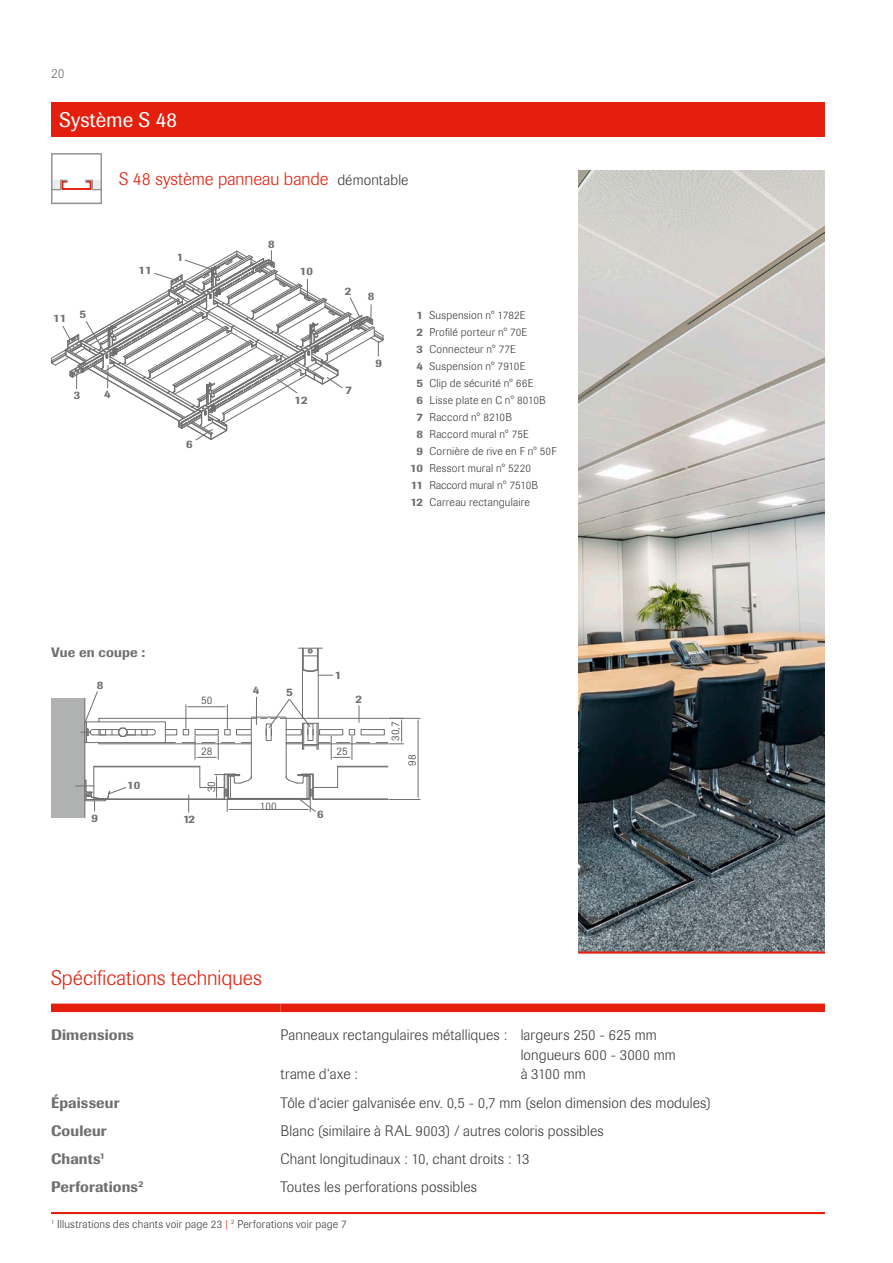
<style>
.page{position:relative;width:893px;height:1263px;background:#fff}
.page>*{position:absolute;margin:0;border:0;box-sizing:border-box;transform-origin:0 0}
.t1{font:300 21px "Imago Pro";color:#e41f0d}
.t2{font:21px "Imago Pro";color:#fff}
.t3{font:300 18px "Imago Pro";color:#e41f0d}
.t4{font:300 15px "Imago Pro";letter-spacing:.01em;color:#3b3b3a}
.t5{font:500 15px "Imago Pro";letter-spacing:.01em;color:#6f6f6e}
.t6{font:500 13.5px "Imago Pro";letter-spacing:.01em;color:#6f6f6e}
.t7{font:300 13.5px "Imago Pro";color:#6f6f6e}
.t8{font:300 11.25px "Imago Pro";letter-spacing:.02em;color:#3b3b3a}
.t9{font:500 11.25px "Imago Pro";color:#6f6f6e}
.t10{font:300 11.25px "Imago Pro";color:#3b3b3a}
.s1{font-size:15px;color:#3b3b3a}
.s2{font-weight:500;color:#6f6f6e}
.s3{color:#e41f0d}
</style>
<div class="page">
<hr style="left:51px;top:1212px;width:774px;height:2px;background:#e41f0d">
<div style="left:51px;top:102px;width:774px;height:34px;background:#e41f0d"></div>
<div style="left:51px;top:1003px;width:230px;height:9px;background:#e41f0d"></div>
<div style="left:281px;top:1003px;width:544px;height:9px;background:#e41f0d"></div>
<svg style="left:51px;top:153px;width:51px;height:51px"></svg>
<img style="left:578px;top:170px;width:247px;height:781px">
<hr style="left:578px;top:951px;width:247px;height:3px;background:#e41f0d">
<svg style="left:51px;top:250px;width:332px;height:191px"></svg>
<div style="left:51px;top:698px;width:34px;height:119px;background:#b0b2b2"></div>
<hr style="left:286px;top:718px;width:102px;height:1px;background:#6f6f6e">
<hr style="left:318px;top:743px;width:70px;height:1px;background:#6f6f6e">
<hr style="left:99px;top:718px;width:152px;height:1px;background:#6f6f6e">
<hr style="left:302px;top:648px;width:1px;height:70px;background:#6f6f6e">
<hr style="left:318px;top:648px;width:1px;height:70px;background:#6f6f6e">
<svg style="left:299px;top:648px;width:34px;height:28px"></svg>
<div style="left:361px;top:729px;width:24px;height:6px;border:1px solid #6f6f6e"></div>
<hr style="left:338px;top:766px;width:50px;height:1px;background:#6f6f6e">
<hr style="left:313px;top:799px;width:75px;height:1px;background:#6f6f6e">
<hr style="left:94px;top:766px;width:106px;height:1px;background:#6f6f6e">
<hr style="left:94px;top:799px;width:130px;height:1px;background:#6f6f6e">
<hr style="left:85px;top:698px;width:1px;height:119px;background:#6f6f6e">
<hr style="left:94px;top:766px;width:1px;height:33px;background:#6f6f6e">
<svg style="left:76px;top:779px;width:51px;height:32px"></svg>
<hr style="left:389px;top:799px;width:31px;height:1px;background:#6f6f6e">
<hr style="left:389px;top:718px;width:31px;height:1px;background:#6f6f6e">
<hr style="left:418px;top:722px;width:1px;height:73px;background:#6f6f6e">
<svg style="left:376px;top:718px;width:28px;height:26px"></svg>
<div style="left:85px;top:721px;width:81px;height:22px;border:1px solid #6f6f6e"></div>
<hr style="left:99px;top:743px;width:152px;height:1px;background:#6f6f6e">
<svg style="left:182px;top:697px;width:187px;height:115px"></svg>
<div style="left:165px;top:729px;width:12px;height:6px;border:1px solid #6f6f6e"></div>
<svg style="left:81px;top:691px;width:75px;height:53px"></svg>
<p class="t7" style="left:51px;top:65px;width:15px">20</p>
<h1 class="t2" style="left:60px;top:106px;width:119px">Système S 48</h1>
<h2 class="t3" style="left:119px;top:167px;width:291px">S 48 système panneau bande <span class="s1">démontable</span></h2>
<p class="t9" style="left:53px;top:311px;width:15px">11</p>
<p class="t9" style="left:80px;top:307px;width:8px">5</p>
<p class="t9" style="left:74px;top:388px;width:8px">3</p>
<p class="t9" style="left:104px;top:387px;width:8px">4</p>
<p class="t9" style="left:139px;top:263px;width:15px">11</p>
<p class="t9" style="left:177px;top:249px;width:8px">1</p>
<p class="t9" style="left:186px;top:437px;width:8px">6</p>
<p class="t9" style="left:268px;top:236px;width:8px">8</p>
<p class="t9" style="left:300px;top:264px;width:15px">10</p>
<p class="t9" style="left:295px;top:393px;width:15px">12</p>
<p class="t9" style="left:345px;top:284px;width:8px">2</p>
<p class="t9" style="left:368px;top:289px;width:8px">8</p>
<p class="t9" style="left:345px;top:383px;width:8px">7</p>
<p class="t9" style="left:375px;top:356px;width:8px">9</p>
<p class="t8" style="left:417px;top:308px;width:110px"><span class="s2">1</span> Suspension n° 1782E</p>
<p class="t8" style="left:417px;top:325px;width:112px"><span class="s2">2</span> Profilé porteur n° 70E</p>
<p class="t8" style="left:417px;top:341px;width:101px"><span class="s2">3</span> Connecteur n° 77E</p>
<p class="t8" style="left:417px;top:358px;width:110px"><span class="s2">4</span> Suspension n° 7910E</p>
<p class="t8" style="left:417px;top:375px;width:118px"><span class="s2">5</span> Clip de sécurité n° 66E</p>
<p class="t8" style="left:417px;top:393px;width:131px"><span class="s2">6</span> Lisse plate en C n° 8010B</p>
<p class="t8" style="left:417px;top:410px;width:97px"><span class="s2">7</span> Raccord n° 8210B</p>
<p class="t8" style="left:417px;top:427px;width:114px"><span class="s2">8</span> Raccord mural n° 75E</p>
<p class="t8" style="left:417px;top:443px;width:142px"><span class="s2">9</span> Cornière de rive en F n° 50F</p>
<p class="t8" style="left:410px;top:460px;width:122px"><span class="s2">10</span> Ressort mural n° 5220</p>
<p class="t10" style="left:411px;top:477px;width:129px"><span class="s2">11</span> Raccord mural n° 7510B</p>
<p class="t8" style="left:410px;top:494px;width:121px"><span class="s2">12</span> Carreau rectangulaire</p>
<p class="t6" style="left:51px;top:643px;width:96px">Vue en coupe :</p>
<p class="t9" style="left:335px;top:667px;width:8px">1</p>
<p class="t9" style="left:97px;top:678px;width:8px">8</p>
<p class="t8" style="left:201px;top:693px;width:13px">50</p>
<p class="t9" style="left:253px;top:683px;width:8px">4</p>
<p class="t9" style="left:286px;top:685px;width:8px">5</p>
<p class="t9" style="left:355px;top:691px;width:8px">2</p>
<p class="t8" style="left:388px;top:741px;width:21px;rotate:-90deg">30,7</p>
<p class="t8" style="left:201px;top:743px;width:13px">28</p>
<p class="t8" style="left:337px;top:744px;width:13px">25</p>
<p class="t8" style="left:405px;top:766px;width:13px;rotate:-90deg">98</p>
<p class="t9" style="left:127px;top:778px;width:15px">10</p>
<p class="t8" style="left:204px;top:792px;width:13px;rotate:-90deg">30</p>
<p class="t9" style="left:91px;top:810px;width:8px">9</p>
<p class="t9" style="left:183px;top:812px;width:14px">12</p>
<p class="t8" style="left:260px;top:798px;width:18px">100</p>
<p class="t9" style="left:317px;top:807px;width:8px">6</p>
<h1 class="t1" style="left:51px;top:964px;width:212px">Spécifications techniques</h1>
<h3 class="t5" style="left:51px;top:1025px;width:85px">Dimensions</h3>
<h3 class="t4" style="left:281px;top:1025px;width:377px">Panneaux rectangulaires métalliques : largeurs 250 - 625 mm</h3>
<h3 class="t4" style="left:521px;top:1045px;width:157px">longueurs 600 - 3000 mm</h3>
<h3 class="t4" style="left:281px;top:1064px;width:79px">trame d‘axe :</h3>
<h3 class="t4" style="left:521px;top:1064px;width:67px">à 3100 mm</h3>
<h3 class="t5" style="left:51px;top:1093px;width:70px">Épaisseur</h3>
<h3 class="t4" style="left:281px;top:1093px;width:432px">Tôle d‘acier galvanisée env. 0,5 - 0,7 mm (selon dimension des modules)</h3>
<h3 class="t5" style="left:51px;top:1121px;width:57px">Couleur</h3>
<h3 class="t4" style="left:281px;top:1121px;width:325px">Blanc (similaire à RAL 9003) / autres coloris possibles</h3>
<h3 class="t5" style="left:51px;top:1149px;width:56px">Chants<sup>1</sup></h3>
<h3 class="t4" style="left:281px;top:1149px;width:251px">Chant longitudinaux : 10, chant droits : 13</h3>
<h3 class="t5" style="left:51px;top:1177px;width:94px">Perforations<sup>2</sup></h3>
<h3 class="t4" style="left:281px;top:1177px;width:198px">Toutes les perforations possibles</h3>
<p class="t8" style="left:51px;top:1216px;width:297px"><sup>1</sup> Illustrations des chants voir page 23 <span class="s3">|</span> <sup>2</sup> Perforations voir page 7</p>
</div>
